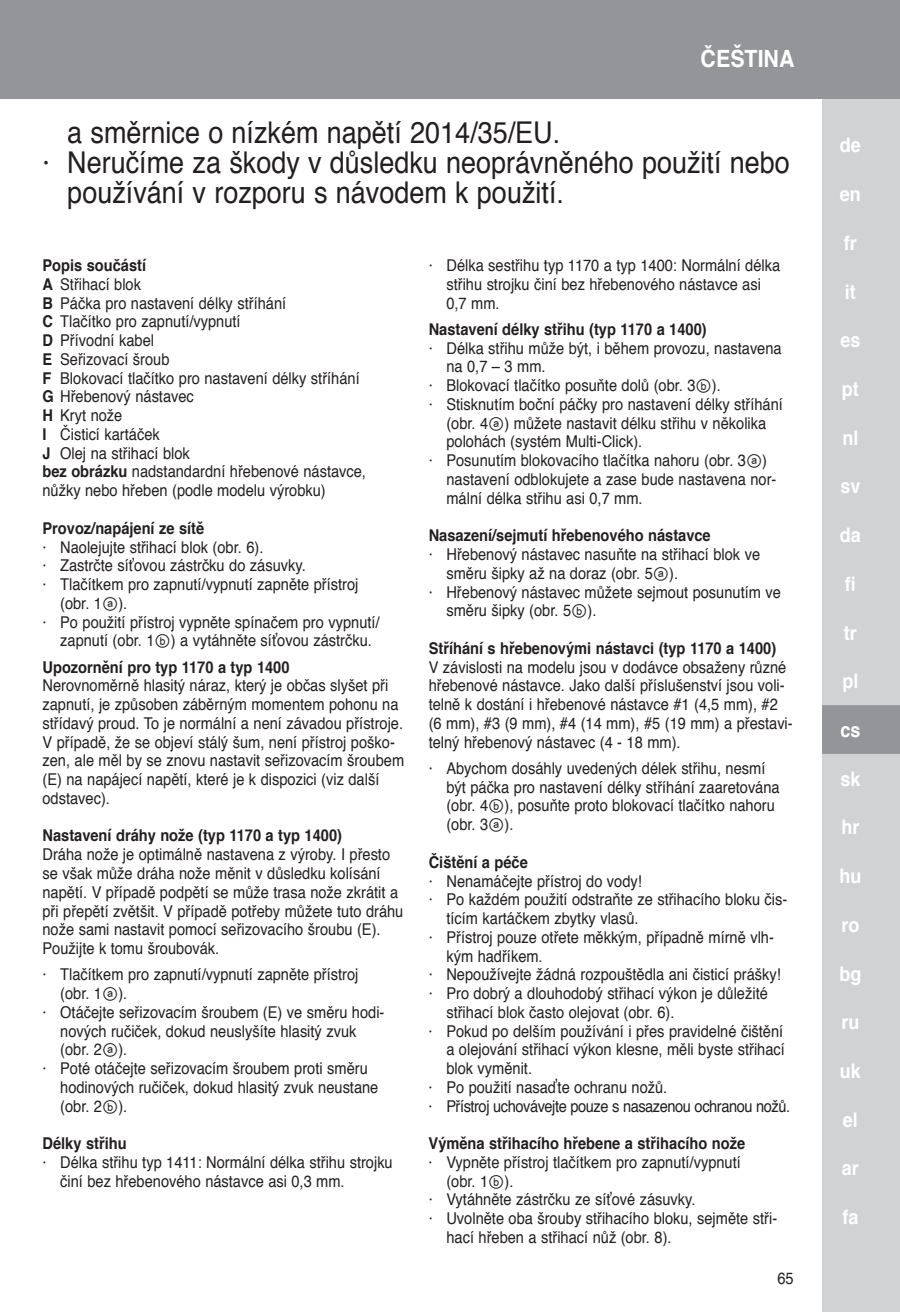
<style>
.page{position:relative;width:900px;height:1312px;background:#fff}
.page>*{position:absolute;margin:0;border:0;box-sizing:border-box;transform-origin:0 0}
.t1{font:30px "Helvetica";color:#231f20;scale:.9 1}
.t2{font:700 23.75px "Helvetica";color:#fff;scale:.9 1}
.t3{font:700 20px "Helvetica";color:#fff;scale:.9 1}
.t4{font:16.25px/18.8px "Helvetica";color:#231f20;scale:.9 1}
.t5{font:700 16.25px "Helvetica";color:#231f20;scale:.9 1}
.t6{font:16.25px "Helvetica";letter-spacing:-.03em;color:#231f20;scale:.9 1}
.s1{font-weight:700}
.s2{font-family:"Arial Unicode MS"}
</style>
<div class="page">
<div style="left:822px;top:0;width:78px;height:1311px;background:#d1d2d4"></div>
<div style="left:0;top:0;width:900px;height:99px;background:#939598"></div>
<div style="left:822px;top:705px;width:78px;height:48px;background:#939598"></div>
<h2 class="t2" style="left:701px;top:40px;width:106px">ČEŠTINA</h2>
<h1 class="t1" style="left:67px;top:109px;width:549px">a směrnice o nízkém napětí 2014/35/EU.</h1>
<h1 class="t1" style="left:43px;top:139px;width:832px">· Neručíme za škody v důsledku neoprávněného použití nebo</h1>
<h1 class="t1" style="left:67px;top:169px;width:553px">používání v rozporu s návodem k použití.</h1>
<p class="t4" style="left:43px;top:256px;width:361px"><span class="s1">Popis součástí<br>A</span> Střihací blok<br><span class="s1">B</span> Páčka pro nastavení délky stříhání<br><span class="s1">C</span> Tlačítko pro zapnutí/vypnutí<br><span class="s1">D</span> Přívodní kabel<br><span class="s1">E</span> Seřizovací šroub<br><span class="s1">F</span> Blokovací tlačítko pro nastavení délky stříhání<br><span class="s1">G</span> Hřebenový nástavec<br><span class="s1">H</span> Kryt nože<br><span class="s1">I</span> Čisticí kartáček<br><span class="s1">J</span> Olej na střihací blok<br><span class="s1">bez obrázku</span> nadstandardní hřebenové nástavce, nůžky nebo hřeben (podle modelu výrobku)</p>
<p class="t5" style="left:43px;top:515px;width:181px">Provoz/napájení ze sítě</p>
<p class="t4" style="left:43px;top:538px;width:247px">· Naolejujte střihací blok (obr. 6).</p>
<p class="t4" style="left:42px;top:556px;width:294px">· Zastrčte síťovou zástrčku do zásuvky.</p>
<p class="t4" style="left:42px;top:575px;width:353px">· Tlačítkem pro zapnutí/vypnutí zapněte přístroj</p>
<p class="t4" style="left:60px;top:594px;width:76px">(obr. 1<span class="s2">ⓐ</span>).</p>
<p class="t4" style="left:43px;top:613px;width:376px">· Po použití přístroj vypněte spínačem pro vypnutí/</p>
<p class="t4" style="left:60px;top:631px;width:348px">zapnutí (obr. 1<span class="s2">ⓑ</span>) a vytáhněte síťovou zástrčku.</p>
<p class="t5" style="left:43px;top:653px;width:276px">Upozornění pro typ 1170 a typ 1400</p>
<p class="t4" style="left:43px;top:676px;width:403px">Nerovnoměrně hlasitý náraz, který je občas slyšet při zapnutí, je způsoben záběrným momentem pohonu na střídavý proud. To je normální a není závadou přístroje.<br>V případě, že se objeví stálý šum, není přístroj poško&shy;zen, ale měl by se znovu nastavit seřizovacím šroubem (E) na napájecí napětí, které je k dispozici (viz další odstavec).</p>
<p class="t5" style="left:43px;top:822px;width:334px">Nastavení dráhy nože (typ 1170 a typ 1400)</p>
<p class="t4" style="left:43px;top:845px;width:403px">Dráha nože je optimálně nastavena z výroby. I přesto se však může dráha nože měnit v důsledku kolísání napětí. V případě podpětí se může trasa nože zkrátit a při přepětí zvětšit. V případě potřeby můžete tuto dráhu nože sami nastavit pomocí seřizovacího šroubu (E).<br>Použijte k tomu šroubovák.</p>
<p class="t4" style="left:43px;top:965px;width:353px">· Tlačítkem pro zapnutí/vypnutí zapněte přístroj</p>
<p class="t4" style="left:60px;top:984px;width:76px">(obr. 1<span class="s2">ⓐ</span>).</p>
<p class="t4" style="left:43px;top:1003px;width:381px">· Otáčejte seřizovacím šroubem (E) ve směru hodi-</p>
<p class="t4" style="left:60px;top:1021px;width:331px">nových ručiček, dokud neuslyšíte hlasitý zvuk</p>
<p class="t4" style="left:60px;top:1040px;width:76px">(obr. 2<span class="s2">ⓐ</span>).</p>
<p class="t4" style="left:43px;top:1059px;width:363px">· Poté otáčejte seřizovacím šroubem proti směru</p>
<p class="t4" style="left:60px;top:1078px;width:355px">hodinových ručiček, dokud hlasitý zvuk neustane</p>
<p class="t4" style="left:60px;top:1096px;width:76px">(obr. 2<span class="s2">ⓑ</span>).</p>
<p class="t5" style="left:43px;top:1130px;width:95px">Délky střihu</p>
<p class="t4" style="left:60px;top:1153px;width:371px;text-indent:-18px">· Délka střihu typ 1411: Normální délka střihu strojku činí bez hřebenového nástavce asi 0,3 mm.</p>
<p class="t4" style="left:446px;top:256px;width:372px;text-indent:-18px">· Délka sestřihu typ 1170 a typ 1400: Normální délka střihu strojku činí bez hřebenového nástavce asi<br>0,7 mm.</p>
<p class="t5" style="left:429px;top:316px;width:310px">Nastavení délky střihu (typ 1170 a 1400)</p>
<p class="t4" style="left:429px;top:339px;width:394px">· Délka střihu může být, i během provozu, nastavena</p>
<p class="t4" style="left:446px;top:358px;width:112px">na 0,7 – 3 mm.</p>
<p class="t4" style="left:429px;top:376px;width:326px">· Blokovací tlačítko posuňte dolů (obr. 3<span class="s2">ⓑ</span>).</p>
<p class="t4" style="left:429px;top:395px;width:395px">· Stisknutím boční páčky pro nastavení délky stříhání</p>
<p class="t4" style="left:446px;top:414px;width:357px">(obr. 4<span class="s2">ⓐ</span>) můžete nastavit délku střihu v několika</p>
<p class="t4" style="left:446px;top:433px;width:219px">polohách (systém Multi-Click).</p>
<p class="t4" style="left:429px;top:451px;width:378px">· Posunutím blokovacího tlačítka nahoru (obr. 3<span class="s2">ⓐ</span>)</p>
<p class="t4" style="left:446px;top:470px;width:368px">nastavení odblokujete a zase bude nastavena nor-</p>
<p class="t4" style="left:446px;top:489px;width:220px">mální délka střihu asi 0,7 mm.</p>
<p class="t5" style="left:429px;top:522px;width:315px">Nasazení/sejmutí hřebenového nástavce</p>
<p class="t4" style="left:429px;top:545px;width:370px">· Hřebenový nástavec nasuňte na střihací blok ve</p>
<p class="t4" style="left:446px;top:564px;width:259px">směru šipky až na doraz (obr. 5<span class="s2">ⓐ</span>).</p>
<p class="t4" style="left:429px;top:583px;width:393px">· Hřebenový nástavec můžete sejmout posunutím ve</p>
<p class="t4" style="left:446px;top:601px;width:168px">směru šipky (obr. 5<span class="s2">ⓑ</span>).</p>
<p class="t5" style="left:429px;top:635px;width:388px">Stříhání s hřebenovými nástavci (typ 1170 a 1400)</p>
<p class="t4" style="left:429px;top:658px;width:406px">V závislosti na modelu jsou v dodávce obsaženy různé hřebenové nástavce. Jako další příslušenství jsou voli&shy;telně k dostání i hřebenové nástavce #1 (4,5 mm), #2 (6 mm), #3 (9 mm), #4 (14 mm), #5 (19 mm) a přestavi&shy;telný hřebenový nástavec (4 - 18 mm).</p>
<p class="t4" style="left:446px;top:759px;width:372px;text-indent:-18px">· Abychom dosáhly uvedených délek střihu, nesmí být páčka pro nastavení délky stříhání zaaretována (obr. 4<span class="s2">ⓑ</span>), posuňte proto blokovací tlačítko nahoru (obr. 3<span class="s2">ⓐ</span>).</p>
<p class="t5" style="left:429px;top:848px;width:112px">Čištění a péče</p>
<p class="t4" style="left:429px;top:871px;width:238px">· Nenamáčejte přístroj do vody!</p>
<p class="t4" style="left:429px;top:890px;width:400px">· Po každém použití odstraňte ze střihacího bloku čis-</p>
<p class="t4" style="left:446px;top:909px;width:215px">tícím kartáčkem zbytky vlasů.</p>
<p class="t4" style="left:429px;top:928px;width:385px">· Přístroj pouze otřete měkkým, případně mírně vlh-</p>
<p class="t4" style="left:446px;top:946px;width:108px">kým hadříkem.</p>
<p class="t4" style="left:429px;top:965px;width:393px">· Nepoužívejte žádná rozpouštědla ani čisticí prášky!</p>
<p class="t4" style="left:429px;top:984px;width:378px">· Pro dobrý a dlouhodobý střihací výkon je důležité</p>
<p class="t4" style="left:446px;top:1003px;width:255px">střihací blok často olejovat (obr. 6).</p>
<p class="t4" style="left:429px;top:1021px;width:396px">· Pokud po delším používání i přes pravidelné čištění</p>
<p class="t4" style="left:446px;top:1040px;width:378px">a olejování střihací výkon klesne, měli byste střihací</p>
<p class="t4" style="left:446px;top:1059px;width:97px">blok vyměnit.</p>
<p class="t4" style="left:429px;top:1078px;width:267px">· Po použití nasaďte ochranu nožů.</p>
<p class="t6" style="left:429px;top:1093px;width:403px">· Přístroj uchovávejte pouze s nasazenou ochranou nožů.</p>
<p class="t5" style="left:429px;top:1130px;width:353px">Výměna střihacího hřebene a střihacího nože</p>
<p class="t4" style="left:429px;top:1153px;width:348px">· Vypněte přístroj tlačítkem pro zapnutí/vypnutí</p>
<p class="t4" style="left:446px;top:1171px;width:76px">(obr. 1<span class="s2">ⓑ</span>).</p>
<p class="t4" style="left:429px;top:1190px;width:298px">· Vytáhněte zástrčku ze síťové zásuvky.</p>
<p class="t4" style="left:429px;top:1209px;width:389px">· Uvolněte oba šrouby střihacího bloku, sejměte stři-</p>
<p class="t4" style="left:446px;top:1228px;width:252px">hací hřeben a střihací nůž (obr. 8).</p>
<p class="t4" style="left:777px;top:1268px;width:20px">65</p>
<p class="t3" style="left:840px;top:129px;width:25px">de</p>
<p class="t3" style="left:840px;top:178px;width:25px">en</p>
<p class="t3" style="left:844px;top:226px;width:16px">fr</p>
<p class="t3" style="left:845px;top:275px;width:14px">it</p>
<p class="t3" style="left:840px;top:324px;width:24px">es</p>
<p class="t3" style="left:842px;top:373px;width:20px">pt</p>
<p class="t3" style="left:842px;top:421px;width:19px">nl</p>
<p class="t3" style="left:840px;top:470px;width:24px">sv</p>
<p class="t3" style="left:840px;top:519px;width:25px">da</p>
<p class="t3" style="left:845px;top:567px;width:14px">fi</p>
<p class="t3" style="left:844px;top:616px;width:16px">tr</p>
<p class="t3" style="left:842px;top:665px;width:19px">pl</p>
<p class="t3" style="left:840px;top:713px;width:24px">cs</p>
<p class="t3" style="left:840px;top:762px;width:24px">sk</p>
<p class="t3" style="left:841px;top:811px;width:22px">hr</p>
<p class="t3" style="left:839px;top:859px;width:26px">hu</p>
<p class="t3" style="left:841px;top:908px;width:22px">ro</p>
<p class="t3" style="left:839px;top:957px;width:26px">bg</p>
<p class="t3" style="left:841px;top:1005px;width:22px">ru</p>
<p class="t3" style="left:840px;top:1054px;width:25px">uk</p>
<p class="t3" style="left:843px;top:1103px;width:18px">el</p>
<p class="t3" style="left:842px;top:1151px;width:20px">ar</p>
<p class="t3" style="left:842px;top:1200px;width:19px">fa</p>
</div>
